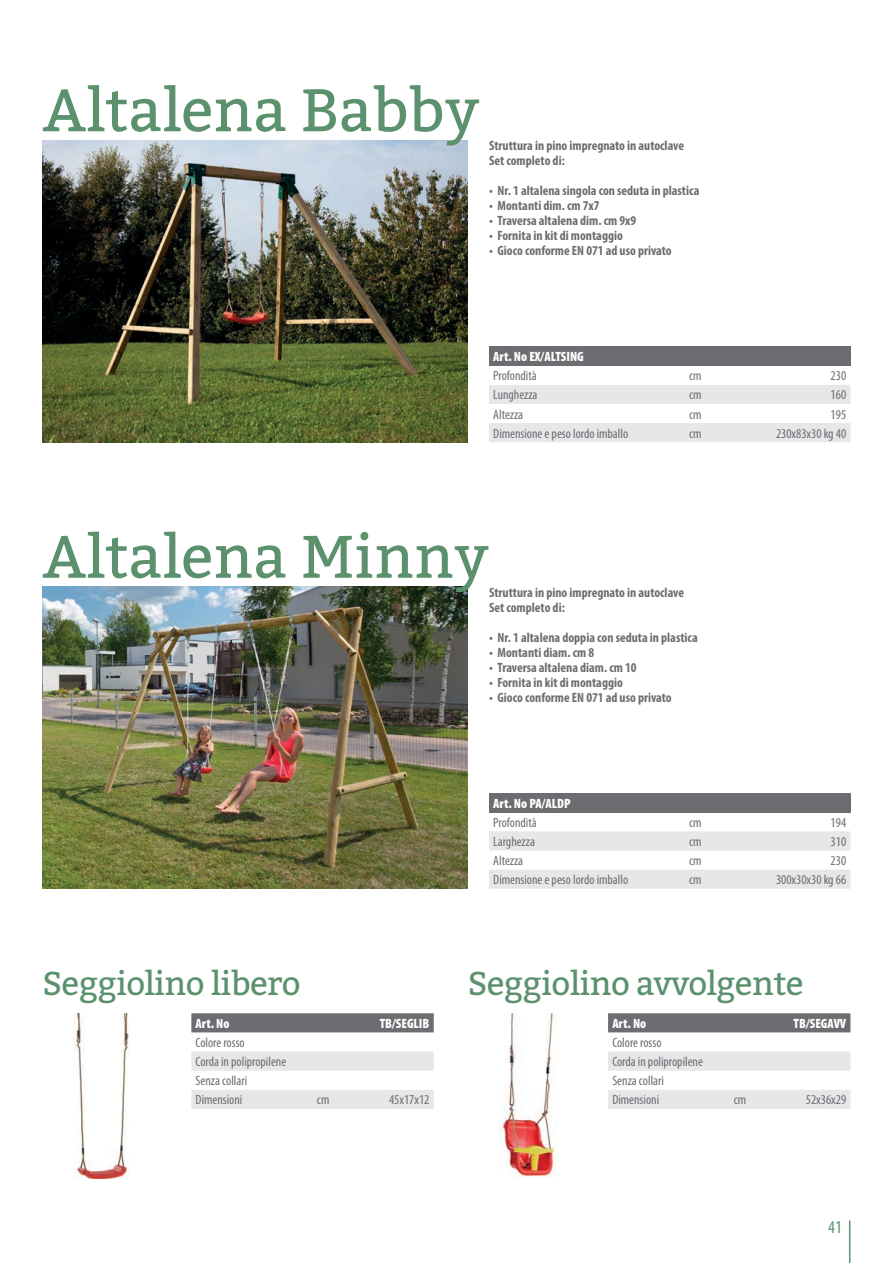
<style>
.page{position:relative;width:893px;height:1263px;background:#fff}
.page>*{position:absolute;margin:0;border:0;box-sizing:border-box;transform-origin:0 0}
.t1{font:60px "Bitter";color:#5b916d}
.t2{font:33px "Bitter";letter-spacing:-.02em;color:#5b916d}
.t3{font:condensed 18px "Myriad Pro";color:#5b916d}
.t4{font:700 condensed 13.5px/15px "Myriad Pro";color:#6c6d70}
.t5{font:condensed 13.5px/19.2px "Myriad Pro";color:#6c6d70}
.t6{font:900 condensed 13.5px "Myriad Pro";color:#fff}
</style>
<div class="page">
<hr style="left:849px;top:1220px;width:1px;height:43px;background:#5b916d">
<img style="left:43px;top:587px;width:425px;height:302px">
<img style="left:43px;top:140px;width:425px;height:302px">
<div style="left:489px;top:347px;width:361px;height:19px;background:#6c6d70"></div>
<svg style="left:489px;top:385px;width:361px;height:57px"></svg>
<div style="left:489px;top:793px;width:361px;height:19px;background:#6c6d70"></div>
<svg style="left:489px;top:831px;width:361px;height:58px"></svg>
<div style="left:191px;top:1013px;width:243px;height:19px;background:#6c6d70"></div>
<svg style="left:191px;top:1051px;width:243px;height:58px"></svg>
<img style="left:74px;top:1013px;width:54px;height:166px">
<div style="left:608px;top:1013px;width:242px;height:19px;background:#6c6d70"></div>
<svg style="left:608px;top:1051px;width:242px;height:58px"></svg>
<img style="left:502px;top:1013px;width:54px;height:165px">
<h1 class="t1" style="left:43px;top:72px;width:438px">Altalena Babby</h1>
<p class="t4" style="left:489px;top:138px;width:196px">Struttura in pino impregnato in autoclave<br>Set completo di:</p>
<p class="t4" style="left:489px;top:183px;width:212px">• Nr. 1 altalena singola con seduta in plastica</p>
<p class="t4" style="left:489px;top:198px;width:112px">• Montanti dim. cm 7x7</p>
<p class="t4" style="left:489px;top:213px;width:149px">• Traversa altalena dim. cm 9x9</p>
<p class="t4" style="left:489px;top:228px;width:135px">• Fornita in kit di montaggio</p>
<p class="t4" style="left:489px;top:243px;width:184px">• Gioco conforme EN 071 ad uso privato</p>
<p class="t6" style="left:493px;top:348px;width:92px">Art. No EX/ALTSING</p>
<p class="t5" style="left:493px;top:366px;width:45px">Profondità</p>
<p class="t5" style="left:689px;top:366px;width:14px">cm</p>
<p class="t5" style="left:831px;top:366px;width:17px">230</p>
<p class="t5" style="left:493px;top:385px;width:46px">Lunghezza</p>
<p class="t5" style="left:689px;top:385px;width:14px">cm</p>
<p class="t5" style="left:831px;top:385px;width:17px">160</p>
<p class="t5" style="left:493px;top:404px;width:31px">Altezza</p>
<p class="t5" style="left:689px;top:404px;width:14px">cm</p>
<p class="t5" style="left:831px;top:404px;width:17px">195</p>
<p class="t5" style="left:493px;top:423px;width:136px">Dimensione e peso lordo imballo</p>
<p class="t5" style="left:689px;top:423px;width:14px">cm</p>
<p class="t5" style="left:776px;top:423px;width:72px">230x83x30 kg 40</p>
<h1 class="t1" style="left:43px;top:519px;width:448px">Altalena Minny</h1>
<p class="t4" style="left:489px;top:585px;width:196px">Struttura in pino impregnato in autoclave<br>Set completo di:</p>
<p class="t4" style="left:489px;top:630px;width:210px">• Nr. 1 altalena doppia con seduta in plastica</p>
<p class="t4" style="left:489px;top:645px;width:107px">• Montanti diam. cm 8</p>
<p class="t4" style="left:489px;top:660px;width:149px">• Traversa altalena diam. cm 10</p>
<p class="t4" style="left:489px;top:675px;width:135px">• Fornita in kit di montaggio</p>
<p class="t4" style="left:489px;top:690px;width:184px">• Gioco conforme EN 071 ad uso privato</p>
<h2 class="t2" style="left:43px;top:962px;width:260px">Seggiolino libero</h2>
<p class="t6" style="left:196px;top:1015px;width:35px">Art. No</p>
<p class="t6" style="left:380px;top:1015px;width:51px">TB/SEGLIB</p>
<p class="t5" style="left:196px;top:1033px;width:92px">Colore rosso<br>Corda in polipropilene<br>Senza collari<br>Dimensioni</p>
<p class="t5" style="left:317px;top:1090px;width:14px">cm</p>
<p class="t5" style="left:389px;top:1090px;width:42px">45x17x12</p>
<p class="t6" style="left:493px;top:794px;width:79px">Art. No PA/ALDP</p>
<p class="t5" style="left:493px;top:813px;width:45px">Profondità</p>
<p class="t5" style="left:689px;top:813px;width:14px">cm</p>
<p class="t5" style="left:831px;top:813px;width:17px">194</p>
<p class="t5" style="left:493px;top:832px;width:43px">Larghezza</p>
<p class="t5" style="left:689px;top:832px;width:14px">cm</p>
<p class="t5" style="left:831px;top:832px;width:17px">310</p>
<p class="t5" style="left:493px;top:851px;width:31px">Altezza</p>
<p class="t5" style="left:689px;top:851px;width:14px">cm</p>
<p class="t5" style="left:831px;top:851px;width:17px">230</p>
<p class="t5" style="left:493px;top:870px;width:136px">Dimensione e peso lordo imballo</p>
<p class="t5" style="left:689px;top:870px;width:14px">cm</p>
<p class="t5" style="left:776px;top:870px;width:72px">300x30x30 kg 66</p>
<h2 class="t2" style="left:468px;top:962px;width:337px">Seggiolino avvolgente</h2>
<p class="t6" style="left:612px;top:1015px;width:35px">Art. No</p>
<p class="t6" style="left:794px;top:1015px;width:54px">TB/SEGAVV</p>
<p class="t5" style="left:612px;top:1033px;width:92px">Colore rosso<br>Corda in polipropilene<br>Senza collari<br>Dimensioni</p>
<p class="t5" style="left:734px;top:1090px;width:14px">cm</p>
<p class="t5" style="left:806px;top:1090px;width:42px">52x36x29</p>
<h3 class="t3" style="left:828px;top:1216px;width:15px">41</h3>
</div>
